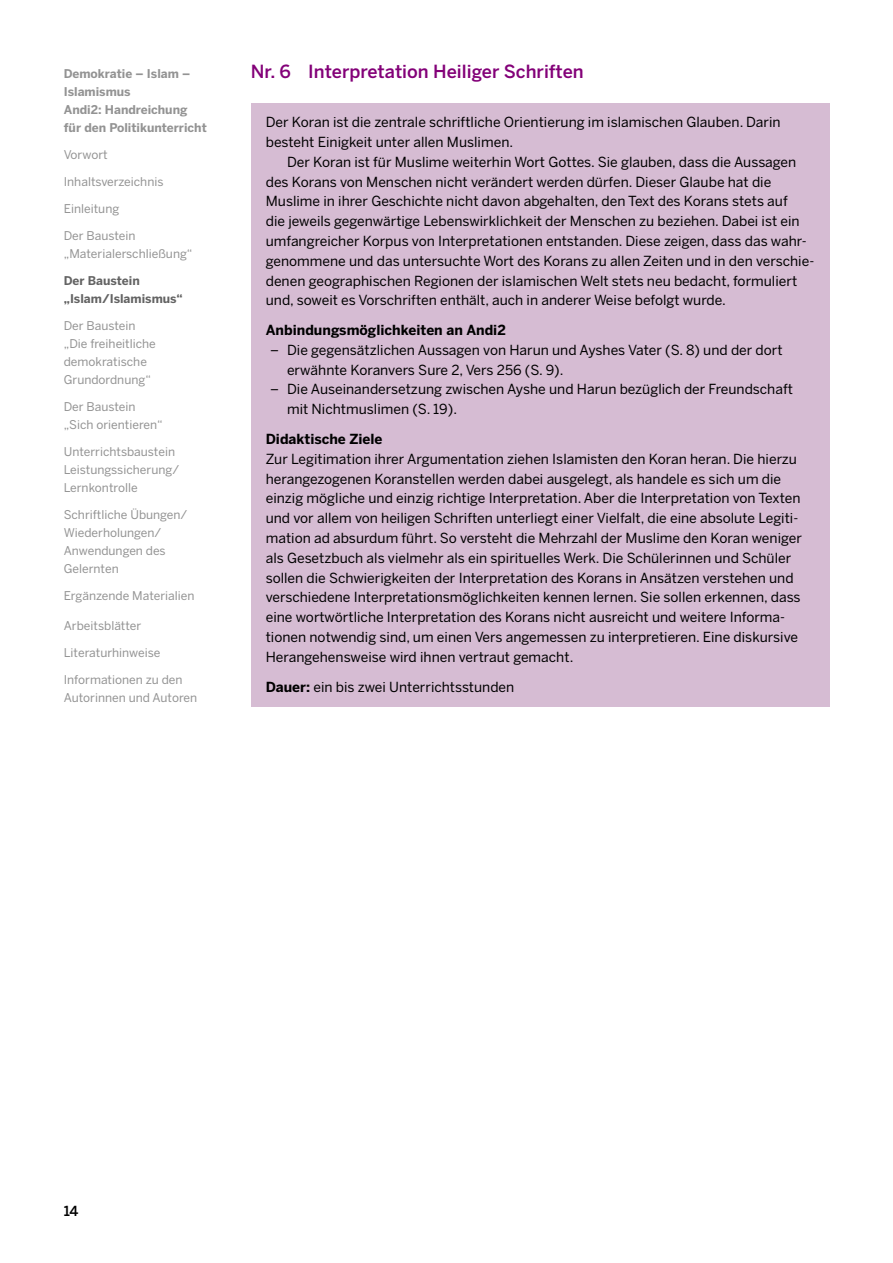
<style>
.page{position:relative;width:893px;height:1263px;background:#fff}
.page>*{position:absolute;margin:0;border:0;box-sizing:border-box;transform-origin:0 0}
.t1{font:500 18px "Benton Sans";color:#830078}
.t2{font:13.8px/19.8px "Benton Sans";color:#000}
.t3{font:700 13.8px "Benton Sans";color:#000}
.t4{font:500 13.8px "Benton Sans";color:#000}
.t5{font:12px/18px "Benton Sans";color:#939393}
.t6{font:700 12px/18px "Benton Sans";color:#939393}
.t7{font:700 12px/18px "Benton Sans";color:#636363}
.s1{font-weight:700}
</style>
<div class="page">
<div style="left:251px;top:103px;width:578px;height:604px;background:#d6bcd3"></div>
<p class="t6" style="left:64px;top:64px;width:145px">Demokratie – Islam –<br>Islamismus<br>Andi2: Handreichung für den Politikunterricht</p>
<p class="t5" style="left:64px;top:145px;width:45px">Vorwort</p>
<p class="t5" style="left:64px;top:172px;width:101px">Inhaltsverzeichnis</p>
<p class="t5" style="left:64px;top:199px;width:57px">Einleitung</p>
<p class="t5" style="left:64px;top:226px;width:130px">Der Baustein „Materialerschließung“</p>
<p class="t7" style="left:64px;top:271px;width:120px">Der Baustein „Islam/Islamismus“</p>
<p class="t5" style="left:64px;top:316px;width:94px">Der Baustein „Die freiheitliche demokratische<br>Grundordnung“</p>
<p class="t5" style="left:64px;top:397px;width:100px">Der Baustein „Sich orientieren“</p>
<p class="t5" style="left:64px;top:442px;width:117px">Unterrichtsbaustein<br>Leistungssicherung/<br>Lernkontrolle</p>
<p class="t5" style="left:64px;top:505px;width:125px">Schriftliche Übungen/<br>Wiederholungen/<br>Anwendungen des<br>Gelernten</p>
<p class="t5" style="left:64px;top:586px;width:132px">Ergänzende Materialien</p>
<p class="t5" style="left:64px;top:616px;width:79px">Arbeitsblätter</p>
<p class="t5" style="left:64px;top:643px;width:98px">Literaturhinweise</p>
<p class="t5" style="left:64px;top:670px;width:135px">Informationen zu den<br>Autorinnen und Autoren</p>
<h1 class="t1" style="left:251px;top:60px;width:334px">Nr. 6 Interpretation Heiliger Schriften</h1>
<p class="t2" style="left:266px;top:112px;width:516px">Der Koran ist die zentrale schriftliche Orientierung im islamischen Glauben. Darin besteht Einigkeit unter allen Muslimen.</p>
<p class="t2" style="left:266px;top:152px;width:550px;text-indent:21px">Der Koran ist für Muslime weiterhin Wort Gottes. Sie glauben, dass die Aussagen des Korans von Menschen nicht verändert werden dürfen. Dieser Glaube hat die Muslime in ihrer Geschichte nicht davon abgehalten, den Text des Korans stets auf<br>die jeweils gegenwärtige Lebenswirklichkeit der Menschen zu beziehen. Dabei ist ein umfangreicher Korpus von Interpretationen entstanden. Diese zeigen, dass das wahr&shy;genommene und das untersuchte Wort des Korans zu allen Zeiten und in den verschie&shy;denen geographischen Regionen der islamischen Welt stets neu bedacht, formuliert und, soweit es Vorschriften enthält, auch in anderer Weise befolgt wurde.</p>
<p class="t3" style="left:266px;top:322px;width:242px">Anbindungsmöglichkeiten an Andi2</p>
<p class="t2" style="left:287px;top:340px;width:497px;text-indent:-17px">– Die gegensätzlichen Aussagen von Harun und Ayshes Vater (S. 8) und der dort erwähnte Koranvers Sure 2, Vers 256 (S. 9).</p>
<p class="t2" style="left:287px;top:379px;width:507px;text-indent:-17px">– Die Auseinandersetzung zwischen Ayshe und Harun bezüglich der Freundschaft mit Nichtmuslimen (S. 19).</p>
<p class="t3" style="left:266px;top:431px;width:118px">Didaktische Ziele</p>
<p class="t2" style="left:266px;top:449px;width:538px">Zur Legitimation ihrer Argumentation ziehen Islamisten den Koran heran. Die hierzu herangezogenen Koranstellen werden dabei ausgelegt, als handele es sich um die einzig mögliche und einzig richtige Interpretation. Aber die Interpretation von Texten und vor allem von heiligen Schriften unterliegt einer Vielfalt, die eine absolute Legiti&shy;mation ad absurdum führt. So versteht die Mehrzahl der Muslime den Koran weniger als Gesetzbuch als vielmehr als ein spirituelles Werk. Die Schülerinnen und Schüler sollen die Schwierigkeiten der Interpretation des Korans in Ansätzen verstehen und verschiedene Interpretationsmöglichkeiten kennen lernen. Sie sollen erkennen, dass eine wortwörtliche Interpretation des Korans nicht ausreicht und weitere Informa&shy;tionen notwendig sind, um einen Vers angemessen zu interpretieren. Eine diskursive Herangehensweise wird ihnen vertraut gemacht.</p>
<p class="t2" style="left:266px;top:676px;width:250px"><span class="s1">Dauer:</span> ein bis zwei Unterrichtsstunden</p>
<p class="t4" style="left:64px;top:1202px;width:16px">14</p>
</div>
